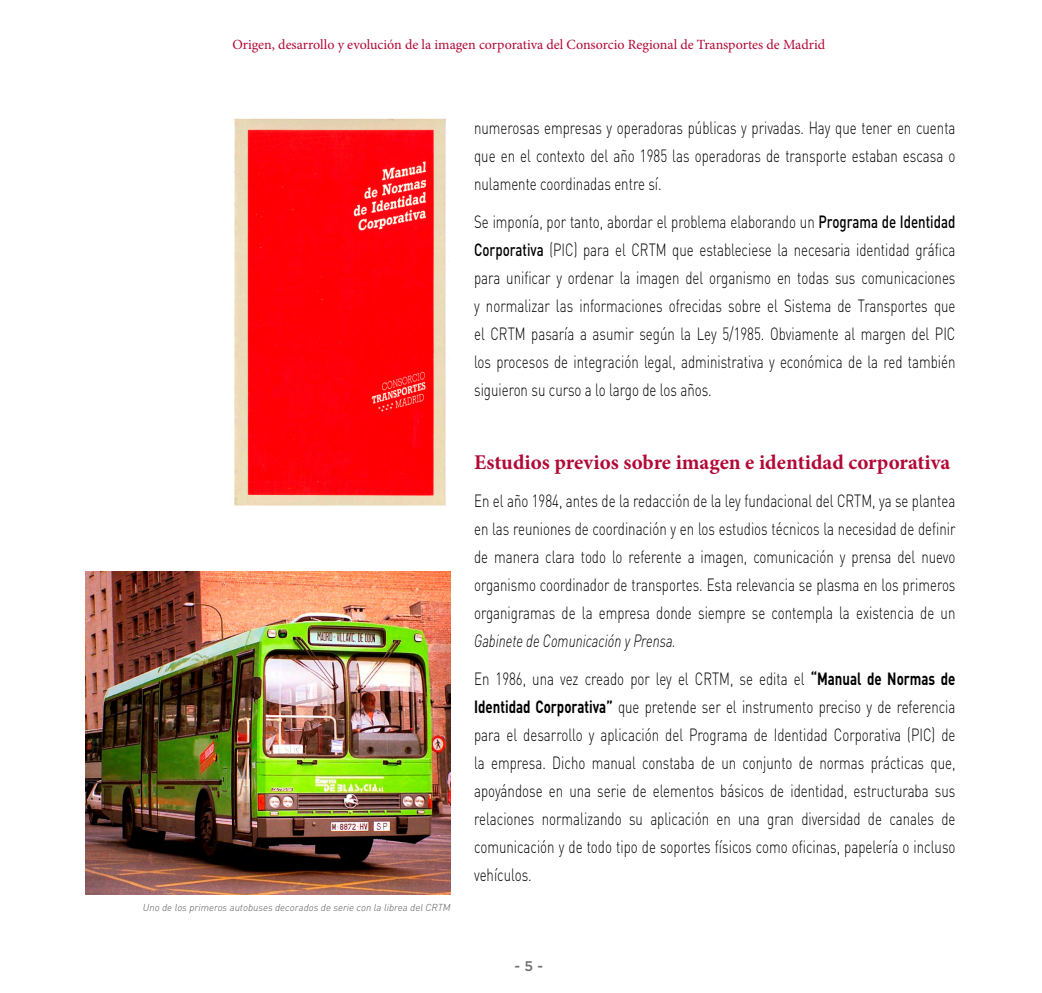
<style>
.page{position:relative;width:1042px;height:993px;background:#fff}
.page>*{position:absolute;margin:0;border:0;box-sizing:border-box;transform-origin:0 0}
.Tits1{font:700 21px "Minion Pro";color:#b20835}
.Texto_corrido{font:300 17.5px/28px "DINOT";color:#000;text-align:justify;scale:.76 1}
.t1{font:14px "Minion Pro";color:#b20835}
.t2{font:500 14px "Gotham";color:#706f6f}
.Pies_de_foto{font:italic 300 9.97px "DINOT";color:#575756}
.s1{font-weight:500}
.s2{font-style:italic}
.s3{font-weight:700}
</style>
<div class="page">
<img style="left:86px;top:571px;width:365px;height:322px">
<img style="left:232px;top:118px;width:214px;height:388px">
<p class="t1" style="left:232px;top:35px;width:594px">Origen, desarrollo y evolución de la imagen corporativa del Consorcio Regional de Transportes de Madrid</p>
<p class="Texto_corrido" style="left:474px;top:113px;width:635px">numerosas empresas y operadoras públicas y privadas. Hay que tener en cuenta que en el contexto del año 1985 las operadoras de transporte estaban escasa o nulamente coordinadas entre sí.</p>
<p class="Texto_corrido" style="left:474px;top:207px;width:635px">Se imponía, por tanto, abordar el problema elaborando un <span class="s1">Programa de Identidad Corporativa</span> (PIC) para el CRTM que estableciese la necesaria identidad gráfica para unificar y ordenar la imagen del organismo en todas sus comunicaciones y normalizar las informaciones ofrecidas sobre el Sistema de Transportes que el CRTM pasaría a asumir según la Ley 5/1985. Obviamente al margen del PIC los procesos de integración legal, administrativa y económica de la red también siguieron su curso a lo largo de los años.</p>
<p class="Pies_de_foto" style="left:143px;top:899px;width:309px">Uno de los primeros autobuses decorados de serie con la librea del CRTM</p>
<p class="Tits1" style="left:474px;top:447px;width:478px">Estudios previos sobre imagen e identidad corporativa</p>
<p class="Texto_corrido" style="left:474px;top:486px;width:635px">En el año 1984, antes de la redacción de la ley fundacional del CRTM, ya se plantea en las reuniones de coordinación y en los estudios técnicos la necesidad de definir de manera clara todo lo referente a imagen, comunicación y prensa del nuevo organismo coordinador de transportes. Esta relevancia se plasma en los primeros organigramas de la empresa donde siempre se contempla la existencia de un <span class="s2">Gabinete de Comunicación y Prensa.</span></p>
<p class="Texto_corrido" style="left:474px;top:664px;width:635px">En 1986, una vez creado por ley el CRTM, se edita el <span class="s3">“Manual de Normas de Identidad Corporativa”</span> que pretende ser el instrumento preciso y de referencia para el desarrollo y aplicación del Programa de Identidad Corporativa (PIC) de la empresa. Dicho manual constaba de un conjunto de normas prácticas que, apoyándose en una serie de elementos básicos de identidad, estructuraba sus relaciones normalizando su aplicación en una gran diversidad de canales de comunicación y de todo tipo de soportes físicos como oficinas, papelería o incluso vehículos.</p>
<p class="t2" style="left:514px;top:958px;width:30px">- 5 -</p>
</div>
